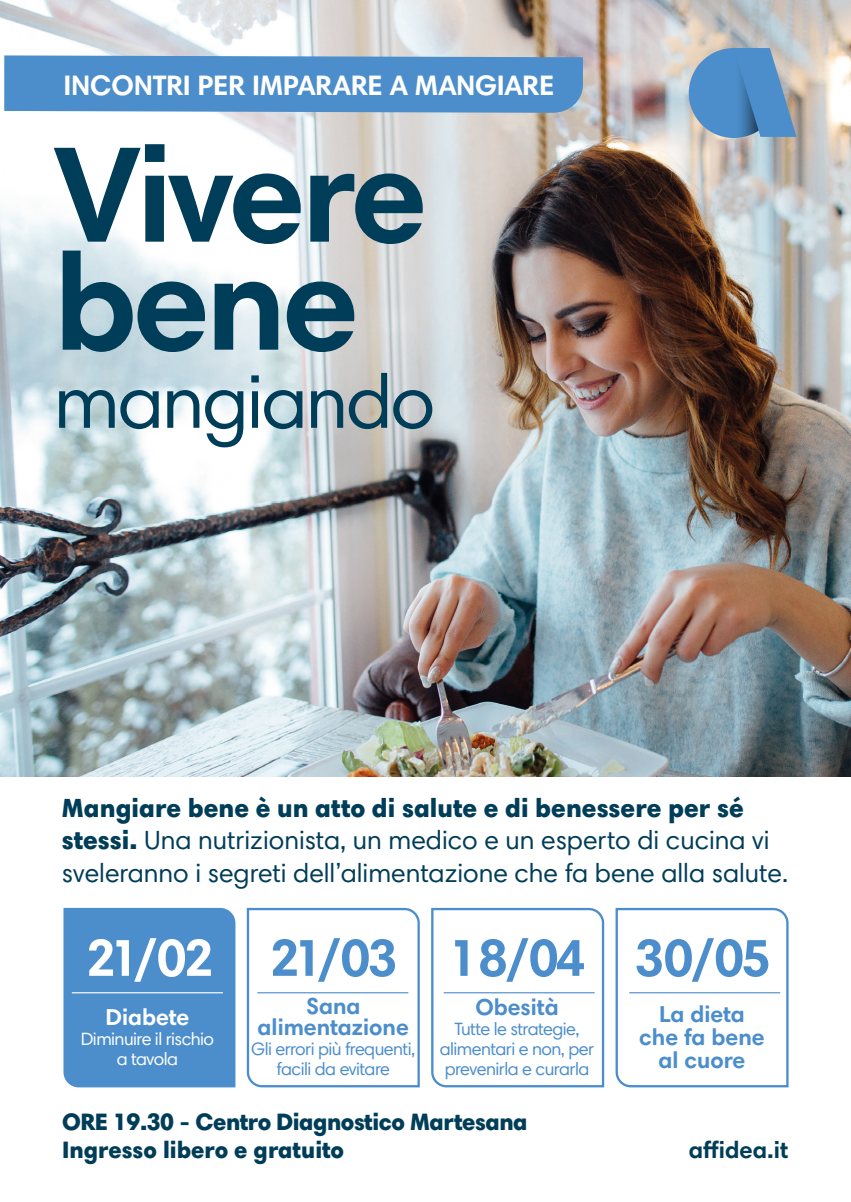
<style>
.page{position:relative;width:851px;height:1202px;background:#fff}
.page>*{position:absolute;margin:0;border:0;box-sizing:border-box;transform-origin:0 0}
.t1{font:700 137.6px "Harmonia Sans W1 G";letter-spacing:-.025em;color:#003d58}
.t2{font:76.2px "Harmonia Sans W1 G";letter-spacing:-.025em;color:#003d58}
.t3{font:700 52.4px "Harmonia Sans W1 G";letter-spacing:-.06em;color:#4c8ecb}
.t4{font:700 52.4px "Harmonia Sans W1 G";color:#fff}
.t5{font:700 28.4px "Harmonia Sans W1 G";letter-spacing:-.01em;color:#fff}
.t6{font:26.6px/32.6px "Harmonia Sans W1 G";color:#003d58}
.t7{font:900 24px "Harmonia Sans W1 G";letter-spacing:-.02em;color:#003d58}
.t8{font:900 24px "Harmonia Sans W1 G";color:#003d58}
.t9{font:700 24px "Harmonia Sans W1 G";color:#003d58}
.t10{font:700 23.2px/21px "Harmonia Sans W1 G";color:#4c8ecb;text-align:center}
.t11{font:700 23.2px "Harmonia Sans W1 G";color:#fff}
.t12{font:18px/20px "Harmonia Sans W1 G";letter-spacing:-.03em;color:#4c8ecb;text-align:center}
.t13{font:18px "Harmonia Sans W1 G";letter-spacing:-.03em;color:#fff}
.s1{font-weight:900}
</style>
<div class="page">
<img style="left:0;top:0;width:850px;height:777px">
<div style="left:688px;top:48px;width:90px;height:90px;background:#4c8ecb;border-radius:50%"></div>
<svg style="left:740px;top:48px;width:56px;height:89px"></svg>
<div style="left:4px;top:55px;width:579px;height:58px;background:#4c8ecb"></div>
<div style="left:63px;top:907px;width:173px;height:181px;background:#4c8ecb"></div>
<svg style="left:431px;top:907px;width:174px;height:181px"></svg>
<svg style="left:246px;top:907px;width:174px;height:181px"></svg>
<svg style="left:615px;top:907px;width:174px;height:181px"></svg>
<hr style="left:72px;top:992px;width:151px;height:1px;background:#fff">
<hr style="left:443px;top:992px;width:151px;height:1px;background:#4c8ecb">
<hr style="left:257px;top:992px;width:151px;height:1px;background:#4c8ecb">
<hr style="left:629px;top:992px;width:151px;height:1px;background:#4c8ecb">
<p class="t5" style="left:63px;top:67px;width:492px">INCONTRI PER IMPARARE A MANGIARE</p>
<p class="t1" style="left:54px;top:107px;width:375px">Vivere</p>
<p class="t1" style="left:54px;top:215px;width:306px">bene</p>
<p class="t2" style="left:54px;top:354px;width:382px">mangiando</p>
<p class="t6" style="left:62px;top:791px;width:727px"><span class="s1">Mangiare bene è un atto di salute e di benessere per sé stessi.</span> Una nutrizionista, un medico e un esperto di cucina vi sveleranno i segreti dell’alimentazione che fa bene alla salute.</p>
<p class="t4" style="left:86px;top:924px;width:129px">21/02</p>
<p class="t3" style="left:269px;top:924px;width:129px">21/03</p>
<p class="t3" style="left:448px;top:924px;width:138px">18/04</p>
<p class="t3" style="left:634px;top:924px;width:138px">30/05</p>
<p class="t11" style="left:105px;top:1002px;width:85px">Diabete</p>
<p class="t13" style="left:81px;top:1027px;width:135px">Diminuire il rischio</p>
<p class="t13" style="left:117px;top:1047px;width:63px">a tavola</p>
<p class="t10" style="left:475px;top:996px;width:85px">Obesità</p>
<p class="t12" style="left:439px;top:1018px;width:156px">Tutte le strategie, alimentari e non, per prevenirla e curarla</p>
<p class="t10" style="left:257px;top:995px;width:153px">Sana alimentazione</p>
<p class="t12" style="left:251px;top:1039px;width:165px">Gli errori più frequenti, facili da evitare</p>
<p class="t10" style="left:659px;top:1003px;width:87px">La dieta</p>
<p class="t10" style="left:639px;top:1026px;width:127px">che fa bene</p>
<p class="t10" style="left:658px;top:1049px;width:88px">al cuore</p>
<p class="t7" style="left:62px;top:1106px;width:467px">ORE 19.30 - Centro Diagnostico Martesana</p>
<p class="t8" style="left:62px;top:1134px;width:283px">Ingresso libero e gratuito</p>
<p class="t9" style="left:688px;top:1135px;width:101px">affidea.it</p>
</div>
